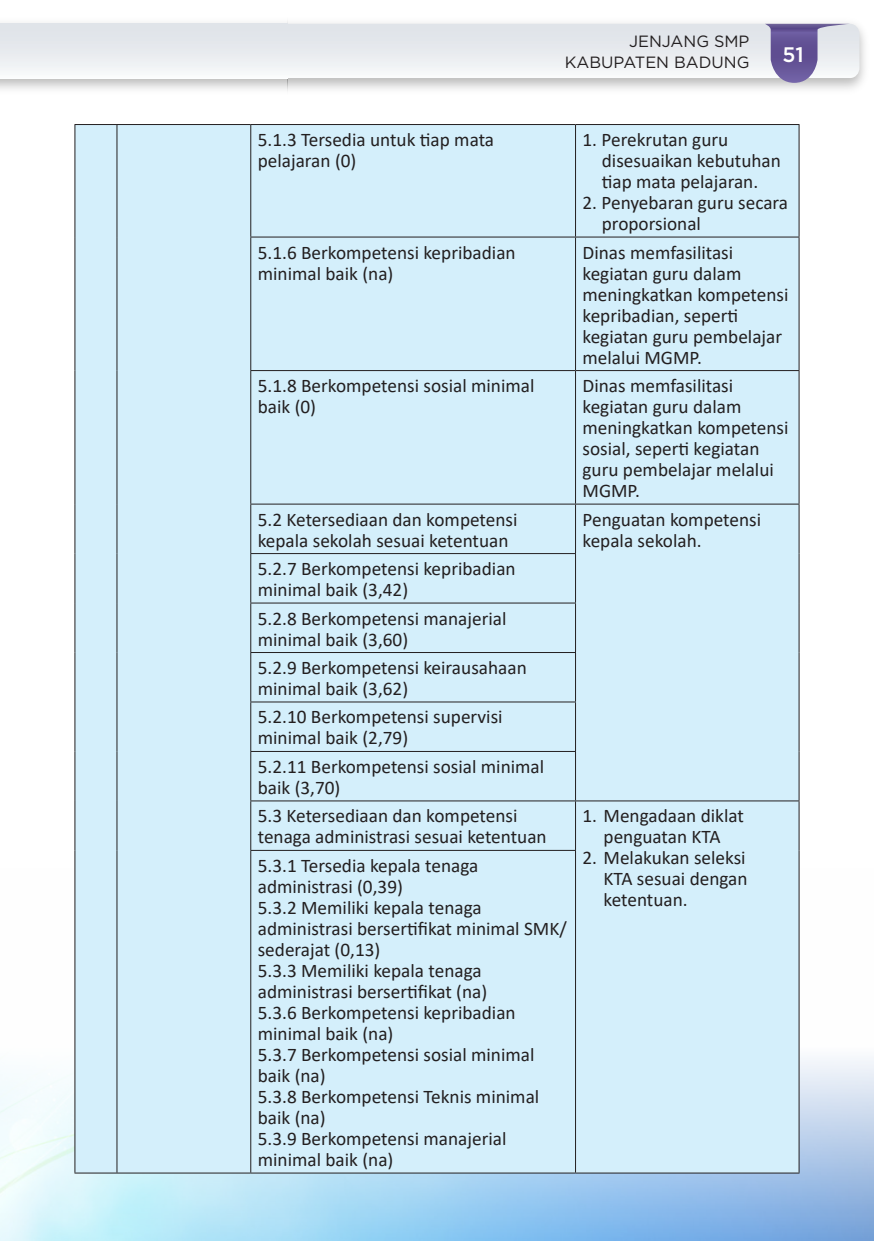
<style>
.page{position:relative;width:874px;height:1241px;background:#fff}
.page>*{position:absolute;margin:0;border:0;box-sizing:border-box;transform-origin:0 0}
.t1{font:500 21px "Gotham";color:#fff}
.t2{font:19.25px/21px "Calibri";color:#231f20}
.t3{font:16.28px/21px "Gotham";color:#231f20;text-align:right}
</style>
<div class="page">
<svg style="left:287px;top:24px;width:572px;height:59px"></svg>
<div style="left:0;top:24px;width:287px;height:54px;background:linear-gradient(to bottom,#dbe0e6,#f6f8f9)"></div>
<img style="left:0;top:868px;width:873px;height:372px">
<div style="left:75px;top:125px;width:723px;height:1047px;background:#d4effb"></div>
<hr style="left:74px;top:124px;width:43px;height:1px;background:#231f20">
<hr style="left:74px;top:125px;width:1px;height:112px;background:#231f20">
<hr style="left:117px;top:124px;width:134px;height:1px;background:#231f20">
<hr style="left:116px;top:125px;width:1px;height:112px;background:#231f20">
<hr style="left:251px;top:124px;width:324px;height:1px;background:#231f20">
<hr style="left:250px;top:125px;width:1px;height:111px;background:#231f20">
<hr style="left:575px;top:124px;width:224px;height:1px;background:#231f20">
<hr style="left:574px;top:125px;width:1px;height:111px;background:#231f20">
<hr style="left:798px;top:125px;width:1px;height:111px;background:#231f20">
<hr style="left:74px;top:237px;width:1px;height:133px;background:#231f20">
<hr style="left:116px;top:237px;width:1px;height:133px;background:#231f20">
<hr style="left:250px;top:236px;width:325px;height:1px;background:#231f20">
<hr style="left:250px;top:237px;width:1px;height:133px;background:#231f20">
<hr style="left:575px;top:236px;width:224px;height:1px;background:#231f20">
<hr style="left:574px;top:237px;width:1px;height:133px;background:#231f20">
<hr style="left:798px;top:237px;width:1px;height:133px;background:#231f20">
<hr style="left:74px;top:370px;width:1px;height:134px;background:#231f20">
<hr style="left:116px;top:370px;width:1px;height:134px;background:#231f20">
<hr style="left:250px;top:370px;width:325px;height:1px;background:#231f20">
<hr style="left:250px;top:371px;width:1px;height:132px;background:#231f20">
<hr style="left:575px;top:370px;width:224px;height:1px;background:#231f20">
<hr style="left:574px;top:371px;width:1px;height:132px;background:#231f20">
<hr style="left:798px;top:371px;width:1px;height:132px;background:#231f20">
<hr style="left:74px;top:504px;width:1px;height:49px;background:#231f20">
<hr style="left:116px;top:504px;width:1px;height:49px;background:#231f20">
<hr style="left:250px;top:503px;width:325px;height:1px;background:#231f20">
<hr style="left:250px;top:504px;width:1px;height:49px;background:#231f20">
<hr style="left:575px;top:503px;width:224px;height:1px;background:#231f20">
<hr style="left:574px;top:504px;width:1px;height:49px;background:#231f20">
<hr style="left:798px;top:504px;width:1px;height:49px;background:#231f20">
<hr style="left:74px;top:553px;width:1px;height:50px;background:#231f20">
<hr style="left:116px;top:553px;width:1px;height:50px;background:#231f20">
<hr style="left:250px;top:553px;width:325px;height:1px;background:#231f20">
<hr style="left:250px;top:554px;width:1px;height:48px;background:#231f20">
<hr style="left:574px;top:554px;width:1px;height:48px;background:#231f20">
<hr style="left:798px;top:553px;width:1px;height:50px;background:#231f20">
<hr style="left:74px;top:603px;width:1px;height:49px;background:#231f20">
<hr style="left:116px;top:603px;width:1px;height:49px;background:#231f20">
<hr style="left:250px;top:602px;width:325px;height:1px;background:#231f20">
<hr style="left:250px;top:603px;width:1px;height:49px;background:#231f20">
<hr style="left:574px;top:603px;width:1px;height:49px;background:#231f20">
<hr style="left:798px;top:603px;width:1px;height:49px;background:#231f20">
<hr style="left:74px;top:652px;width:1px;height:50px;background:#231f20">
<hr style="left:116px;top:652px;width:1px;height:50px;background:#231f20">
<hr style="left:250px;top:652px;width:325px;height:1px;background:#231f20">
<hr style="left:250px;top:653px;width:1px;height:48px;background:#231f20">
<hr style="left:574px;top:653px;width:1px;height:48px;background:#231f20">
<hr style="left:798px;top:652px;width:1px;height:50px;background:#231f20">
<hr style="left:74px;top:702px;width:1px;height:49px;background:#231f20">
<hr style="left:116px;top:702px;width:1px;height:49px;background:#231f20">
<hr style="left:250px;top:701px;width:325px;height:1px;background:#231f20">
<hr style="left:250px;top:702px;width:1px;height:49px;background:#231f20">
<hr style="left:574px;top:702px;width:1px;height:49px;background:#231f20">
<hr style="left:798px;top:702px;width:1px;height:49px;background:#231f20">
<hr style="left:74px;top:751px;width:1px;height:49px;background:#231f20">
<hr style="left:116px;top:751px;width:1px;height:49px;background:#231f20">
<hr style="left:250px;top:751px;width:325px;height:1px;background:#231f20">
<hr style="left:250px;top:751px;width:1px;height:49px;background:#231f20">
<hr style="left:574px;top:751px;width:1px;height:49px;background:#231f20">
<hr style="left:798px;top:751px;width:1px;height:49px;background:#231f20">
<hr style="left:74px;top:800px;width:1px;height:50px;background:#231f20">
<hr style="left:116px;top:800px;width:1px;height:50px;background:#231f20">
<hr style="left:250px;top:800px;width:325px;height:1px;background:#231f20">
<hr style="left:250px;top:801px;width:1px;height:48px;background:#231f20">
<hr style="left:575px;top:800px;width:224px;height:1px;background:#231f20">
<hr style="left:574px;top:801px;width:1px;height:48px;background:#231f20">
<hr style="left:798px;top:801px;width:1px;height:49px;background:#231f20">
<hr style="left:74px;top:850px;width:1px;height:322px;background:#231f20">
<hr style="left:116px;top:850px;width:1px;height:322px;background:#231f20">
<hr style="left:250px;top:849px;width:325px;height:1px;background:#231f20">
<hr style="left:250px;top:850px;width:1px;height:322px;background:#231f20">
<hr style="left:574px;top:850px;width:1px;height:322px;background:#231f20">
<hr style="left:798px;top:850px;width:1px;height:322px;background:#231f20">
<hr style="left:74px;top:1172px;width:43px;height:1px;background:#231f20">
<hr style="left:117px;top:1172px;width:134px;height:1px;background:#231f20">
<hr style="left:251px;top:1172px;width:324px;height:1px;background:#231f20">
<hr style="left:575px;top:1172px;width:224px;height:1px;background:#231f20">
<p class="t3" style="left:564px;top:30px;width:186px">JENJANG SMP<br>KABUPATEN BADUNG</p>
<p class="t1" style="left:782px;top:41px;width:23px">51</p>
<p class="t2" style="left:258px;top:129px;width:238px">5.1.3 Tersedia untuk tiap mata pelajaran (0)</p>
<p class="t2" style="left:601px;top:129px;width:180px;text-indent:-19px">1. Perekrutan guru disesuaikan kebutuhan tiap mata pelajaran.</p>
<p class="t2" style="left:601px;top:192px;width:188px;text-indent:-19px">2. Penyebaran guru secara proporsional</p>
<p class="t2" style="left:258px;top:241px;width:259px">5.1.6 Berkompetensi kepribadian minimal baik (na)</p>
<p class="t2" style="left:582px;top:241px;width:207px">Dinas memfasilitasi kegiatan guru dalam meningkatkan kompetensi kepribadian, seperti kegiatan guru pembelajar melalui MGMP.</p>
<p class="t2" style="left:258px;top:374px;width:278px">5.1.8 Berkompetensi sosial minimal baik (0)</p>
<p class="t2" style="left:582px;top:374px;width:207px">Dinas memfasilitasi kegiatan guru dalam meningkatkan kompetensi sosial, seperti kegiatan guru pembelajar melalui<br>MGMP.</p>
<p class="t2" style="left:258px;top:508px;width:261px">5.2 Ketersediaan dan kompetensi kepala sekolah sesuai ketentuan</p>
<p class="t2" style="left:582px;top:508px;width:180px">Penguatan kompetensi kepala sekolah.</p>
<p class="t2" style="left:258px;top:557px;width:259px">5.2.7 Berkompetensi kepribadian minimal baik (3,42)</p>
<p class="t2" style="left:258px;top:607px;width:250px">5.2.8 Berkompetensi manajerial minimal baik (3,60)</p>
<p class="t2" style="left:258px;top:656px;width:270px">5.2.9 Berkompetensi keirausahaan minimal baik (3,62)</p>
<p class="t2" style="left:258px;top:706px;width:246px">5.2.10 Berkompetensi supervisi minimal baik (2,79)</p>
<p class="t2" style="left:258px;top:755px;width:288px">5.2.11 Berkompetensi sosial minimal baik (3,70)</p>
<p class="t2" style="left:258px;top:804px;width:290px">5.3 Ketersediaan dan kompetensi tenaga administrasi sesuai ketentuan</p>
<p class="t2" style="left:582px;top:804px;width:163px;text-align:center">1. Mengadaan diklat penguatan KTA</p>
<p class="t2" style="left:603px;top:846px;width:145px;text-align:justify;text-indent:-21px">2. Melakukan seleksi KTA sesuai dengan ketentuan.</p>
<p class="t2" style="left:258px;top:854px;width:222px">5.3.1 Tersedia kepala tenaga administrasi (0,39)</p>
<p class="t2" style="left:258px;top:896px;width:310px">5.3.2 Memiliki kepala tenaga administrasi bersertifikat minimal SMK/ sederajat (0,13)</p>
<p class="t2" style="left:258px;top:959px;width:231px">5.3.3 Memiliki kepala tenaga administrasi bersertifikat (na)</p>
<p class="t2" style="left:258px;top:1001px;width:259px">5.3.6 Berkompetensi kepribadian minimal baik (na)</p>
<p class="t2" style="left:258px;top:1043px;width:278px">5.3.7 Berkompetensi sosial minimal baik (na)</p>
<p class="t2" style="left:258px;top:1085px;width:283px">5.3.8 Berkompetensi Teknis minimal baik (na)</p>
<p class="t2" style="left:258px;top:1127px;width:250px">5.3.9 Berkompetensi manajerial minimal baik (na)</p>
</div>
